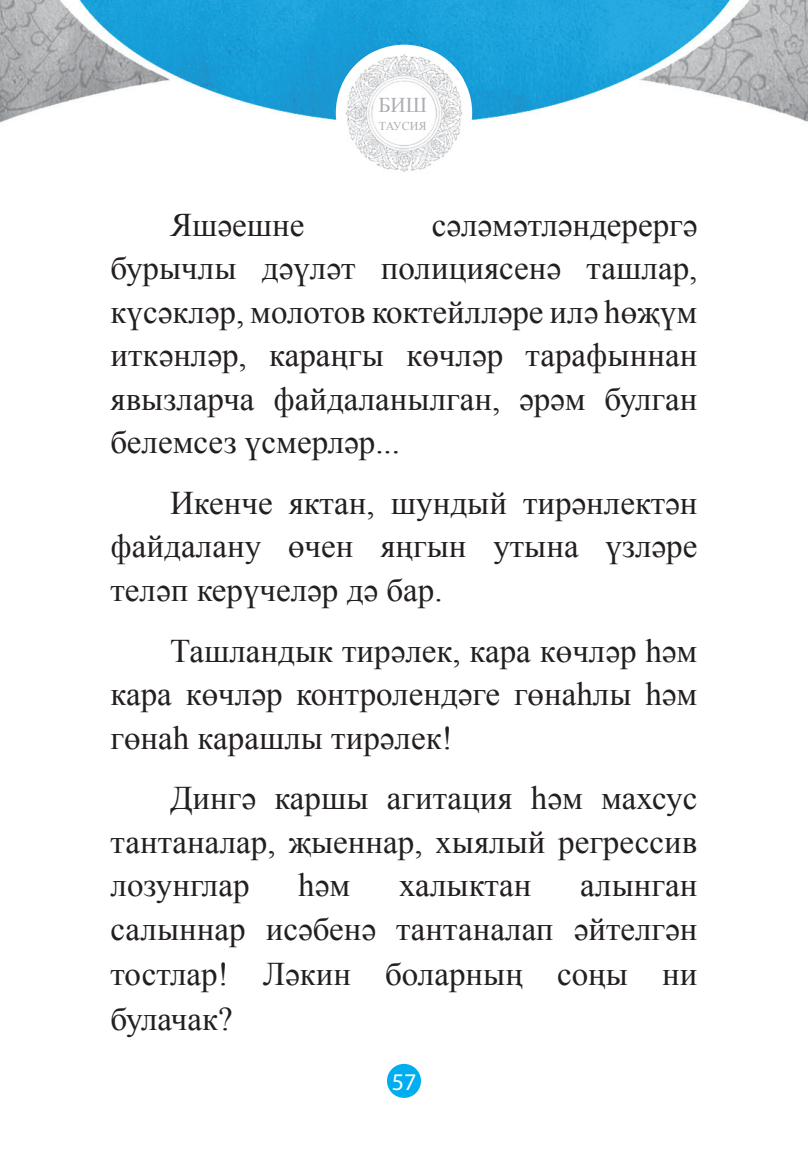
<style>
.page{position:relative;width:808px;height:1149px;background:#fff}
.page>*{position:absolute;margin:0;border:0;box-sizing:border-box;transform-origin:0 0}
.t1{font:33px/43.5px "Times New Roman";color:#231f20;text-align:justify}
.t2{font:24px "Myriad Pro";color:#fff}
.t3{font:21px "Times New Roman";color:#abaeb2}
.t4{font:12px "Times New Roman";color:#abaeb2}
</style>
<div class="page">
<img style="left:0;top:0;width:808px;height:123px">
<div style="left:336px;top:45px;width:136px;height:136px;background:#fff;border-radius:50%"></div>
<img style="left:342px;top:52px;width:122px;height:120px">
<div style="left:387px;top:1063px;width:34px;height:34px;background:#00aeef;border-radius:50%"></div>
<p class="t3" style="left:378px;top:91px;width:50px">БИШ</p>
<p class="t4" style="left:379px;top:118px;width:49px">ТАУСИЯ</p>
<p class="t1" style="left:170px;top:202px;width:136px">Яшәешне</p>
<p class="t1" style="left:111px;top:202px;width:588px;text-indent:321px">сәләмәтләндерергә бурычлы дәүләт полициясенә ташлар, күсәкләр, молотов коктейлләре илә һөҗүм иткәнләр, караңгы көчләр тарафыннан явызларча файдаланылган, әрәм булган белемсез үсмерләр...</p>
<p class="t1" style="left:111px;top:480px;width:588px;text-indent:60px">Икенче яктан, шундый тирәнлектән файдалану өчен яңгын утына үзләре теләп керүчеләр дә бар.</p>
<p class="t1" style="left:111px;top:628px;width:588px;text-indent:60px">Ташландык тирәлек, кара көчләр һәм кара көчләр контролендәге гөнаһлы һәм гөнаһ карашлы тирәлек!</p>
<p class="t1" style="left:111px;top:775px;width:588px;text-indent:60px">Дингә каршы агитация һәм махсус тантаналар, җыеннар, хыялый регрессив лозунглар</p>
<p class="t1" style="left:298px;top:862px;width:54px">һәм</p>
<p class="t1" style="left:399px;top:862px;width:134px">халыктан</p>
<p class="t1" style="left:111px;top:862px;width:588px;line-height:44.4px;text-indent:470px">алынган салыннар исәбенә тантаналап әйтелгән тостлар! Ләкин боларның соңы ни булачак?</p>
<p class="t2" style="left:392px;top:1066px;width:26px">57</p>
</div>
